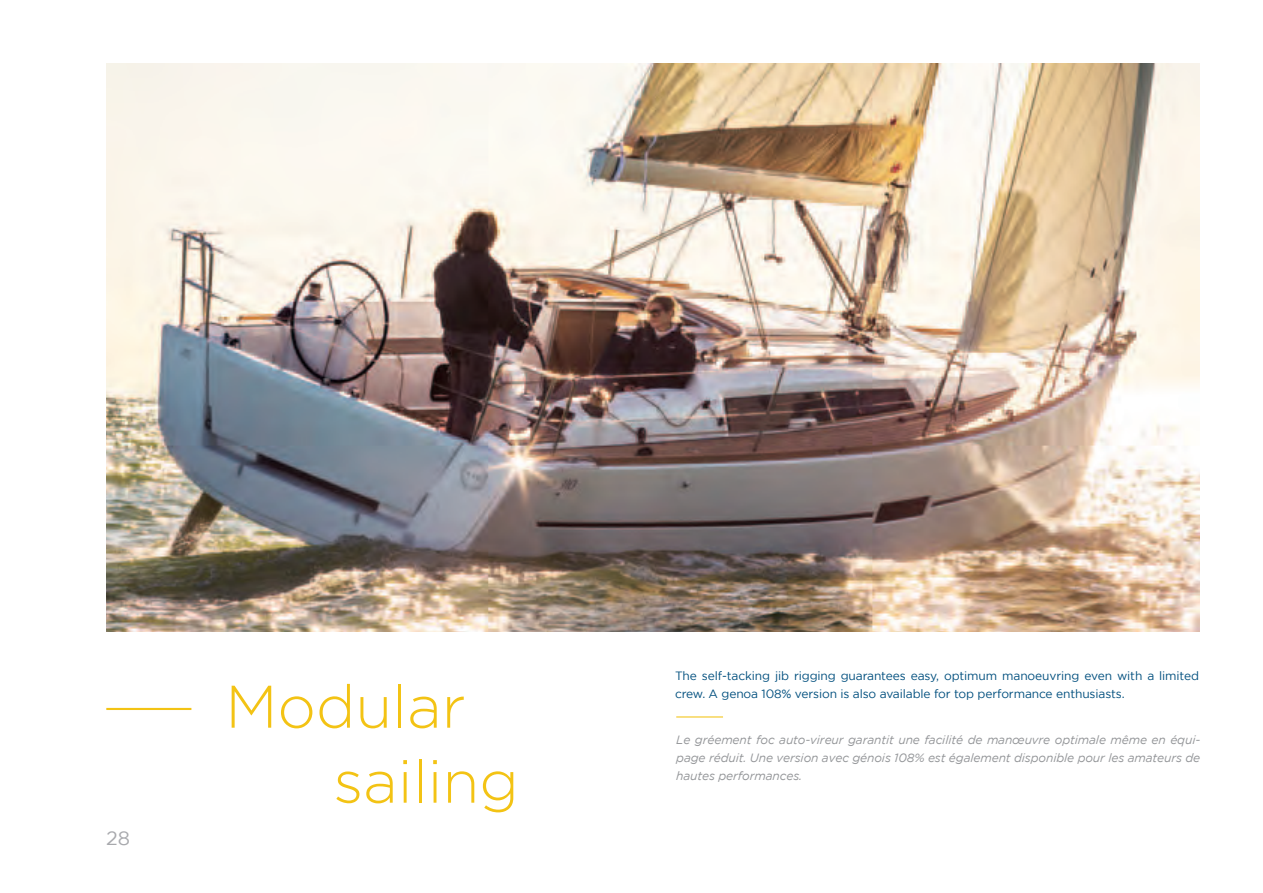
<style>
.page{position:relative;width:1263px;height:893px;background:#fff}
.page>*{position:absolute;margin:0;border:0;box-sizing:border-box;transform-origin:0 0}
.t1{font:300 60px/75px "Gotham";color:#f3c314}
.t2{font:19.5px "Gotham";color:#a8a9ad}
.t3{font:italic 12px/18px "Gotham";letter-spacing:-.01em;color:#939598;text-align:justify}
.t4{font:12px/18px "Gotham";letter-spacing:-.01em;color:#004f7e}
</style>
<div class="page">
<img style="left:106px;top:64px;width:1093px;height:567px">
<hr style="left:106px;top:708px;width:85px;height:2px;background:#f3c314">
<hr style="left:676px;top:716px;width:47px;height:1px;background:#f3c314">
<h2 class="t2" style="left:106px;top:827px;width:25px">28</h2>
<h1 class="t1" style="left:333px;top:668px;width:187px;text-indent:-108px">Modular sailing</h1>
<p class="t4" style="left:675px;top:666px;width:526px">The self-tacking jib rigging guarantees easy, optimum manoeuvring even with a limited crew. A genoa 108% version is also available for top performance enthusiasts.</p>
<p class="t3" style="left:676px;top:730px;width:526px">Le gréement foc auto-vireur garantit une facilité de manœuvre optimale même en équi&shy;page réduit. Une version avec génois 108% est également disponible pour les amateurs de hautes performances.</p>
</div>
